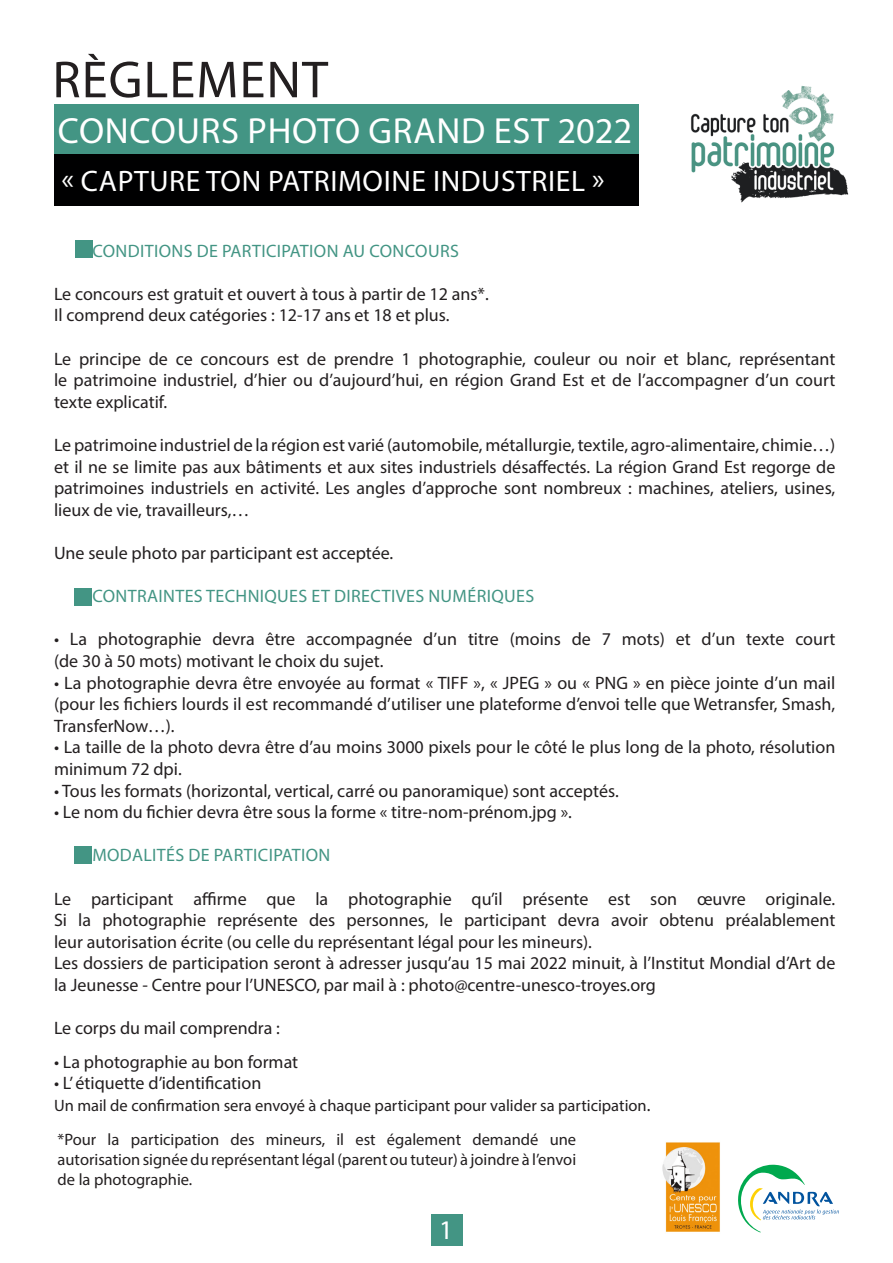
<style>
.page{position:relative;width:893px;height:1263px;background:#fff}
.page>*{position:absolute;margin:0;border:0;box-sizing:border-box;transform-origin:0 0}
.t1{font:52.5px "Myriad Pro";letter-spacing:.02em;color:#231f20}
.t2{font:36.45px "Myriad Pro";letter-spacing:.02em;color:#fff}
.t3{font:29.7px "Myriad Pro";letter-spacing:.02em;color:#fff}
.t4{font:27px "Myriad Pro";color:#fff}
.t5{font:18px/21.6px "Myriad Pro";color:#231f20;text-align:justify}
.t6{font:18px "Myriad Pro";letter-spacing:.02em;color:#439584}
.t7{font:16.5px/19.8px "Myriad Pro";color:#231f20;text-align:justify}
.s1{font-size:18px}
</style>
<div class="page">
<div style="left:75px;top:240px;width:17px;height:18px;background:#439584"></div>
<div style="left:74px;top:846px;width:18px;height:17px;background:#439584"></div>
<div style="left:54px;top:104px;width:585px;height:50px;background:#439584"></div>
<div style="left:54px;top:154px;width:585px;height:52px;background:#000001"></div>
<svg style="left:738px;top:1165px;width:101px;height:67px"></svg>
<img style="left:662px;top:1142px;width:58px;height:90px">
<div style="left:74px;top:588px;width:18px;height:17px;background:#439584"></div>
<img style="left:691px;top:86px;width:158px;height:117px">
<div style="left:432px;top:1214px;width:31px;height:32px;background:#439584"></div>
<p class="t1" style="left:52px;top:47px;width:277px">RÈGLEMENT</p>
<p class="t2" style="left:58px;top:108px;width:576px">CONCOURS PHOTO GRAND EST 2022</p>
<p class="t3" style="left:62px;top:162px;width:544px">« CAPTURE TON PATRIMOINE INDUSTRIEL »</p>
<p class="t6" style="left:92px;top:239px;width:368px">CONDITIONS DE PARTICIPATION AU CONCOURS</p>
<p class="t5" style="left:54px;top:283px;width:436px">Le concours est gratuit et ouvert à tous à partir de 12 ans*.</p>
<p class="t5" style="left:54px;top:304px;width:397px">Il comprend deux catégories : 12-17 ans et 18 et plus.</p>
<p class="t5" style="left:54px;top:347px;width:783px">Le principe de ce concours est de prendre 1 photographie, couleur ou noir et blanc, représentant le patrimoine industriel, d’hier ou d’aujourd’hui, en région Grand Est et de l’accompagner d’un court texte explicatif.</p>
<p class="t5" style="left:54px;top:434px;width:783px">Le patrimoine industriel de la région est varié (automobile, métallurgie, textile, agro-alimentaire, chimie…) et il ne se limite pas aux bâtiments et aux sites industriels désaffectés. La région Grand Est regorge de patrimoines industriels en activité. Les angles d’approche sont nombreux : machines, ateliers, usines, lieux de vie, travailleurs,…</p>
<p class="t5" style="left:54px;top:542px;width:341px">Une seule photo par participant est acceptée.</p>
<p class="t6" style="left:92px;top:585px;width:443px">CONTRAINTES TECHNIQUES ET DIRECTIVES NUMÉRIQUES</p>
<p class="t5" style="left:54px;top:628px;width:783px">• La photographie devra être accompagnée d’un titre (moins de 7 mots) et d’un texte court (de 30 à 50 mots) motivant le choix du sujet.</p>
<p class="t5" style="left:54px;top:671px;width:783px">• La photographie devra être envoyée au format « TIFF », « JPEG » ou « PNG » en pièce jointe d’un mail (pour les fichiers lourds il est recommandé d’utiliser une plateforme d’envoi telle que Wetransfer, Smash, TransferNow…).</p>
<p class="t5" style="left:54px;top:736px;width:783px">• La taille de la photo devra être d’au moins 3000 pixels pour le côté le plus long de la photo, résolution minimum 72 dpi.</p>
<p class="t5" style="left:54px;top:779px;width:566px">• Tous les formats (horizontal, vertical, carré ou panoramique) sont acceptés.</p>
<p class="t5" style="left:54px;top:801px;width:519px">• Le nom du fichier devra être sous la forme « titre-nom-prénom.jpg ».</p>
<p class="t6" style="left:92px;top:844px;width:239px">MODALITÉS DE PARTICIPATION</p>
<p class="t5" style="left:54px;top:887px;width:783px">Le participant affirme que la photographie qu’il présente est son œuvre originale.<br>Si la photographie représente des personnes, le participant devra avoir obtenu préalablement leur autorisation écrite (ou celle du représentant légal pour les mineurs).</p>
<p class="t5" style="left:54px;top:952px;width:783px">Les dossiers de participation seront à adresser jusqu’au 15 mai 2022 minuit, à l’Institut Mondial d’Art de la Jeunesse - Centre pour l’UNESCO, par mail à : photo@centre-unesco-troyes.org</p>
<p class="t5" style="left:54px;top:1017px;width:227px">Le corps du mail comprendra :</p>
<p class="t5" style="left:54px;top:1051px;width:246px">• La photographie au bon format</p>
<p class="t5" style="left:54px;top:1072px;width:209px">• L’ étiquette d’identification</p>
<p class="t7" style="left:54px;top:1095px;width:598px">Un mail de confirmation sera envoyé à chaque participant pour valider sa participation<span class="s1">.</span></p>
<p class="t7" style="left:58px;top:1129px;width:520px">*Pour la participation des mineurs, il est également demandé une autorisation signée du représentant légal (parent ou tuteur) à joindre à l’envoi de la photographie.</p>
<p class="t4" style="left:439px;top:1213px;width:15px">1</p>
</div>
